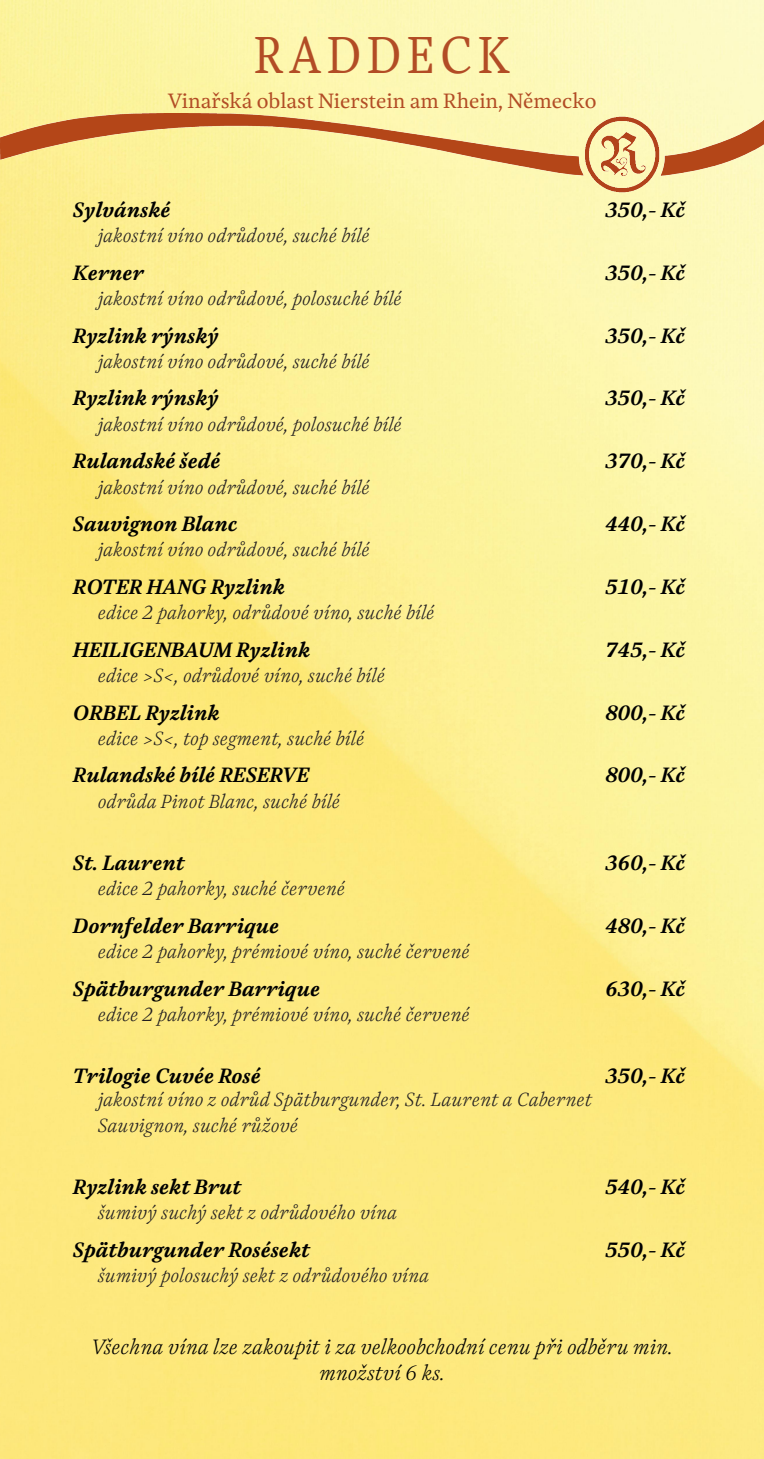
<style>
.page{position:relative;width:764px;height:1459px;background:#fff}
.page>*{position:absolute;margin:0;border:0;box-sizing:border-box;transform-origin:0 0}
.t1{font:52.5px "Austera Text";letter-spacing:.13em;color:#b24c25;scale:.86 1}
.t2{font:italic 700 21px "Austera Text";color:#000}
.t3{font:italic 200 21px/25.2px "Austera Text";color:#000;text-align:center}
.t4{font:21px "Austera Text";color:#b24c25}
.t5{font:italic 200 19.25px/25.2px "Austera Text";color:#231f20}
</style>
<div class="page">
<img style="left:0;top:0;width:764px;height:1458px">
<img style="left:0;top:114px;width:764px;height:81px">
<p class="t1" style="left:254px;top:21px;width:299px">RADDECK</p>
<p class="t4" style="left:168px;top:87px;width:430px">Vinařská oblast Nierstein am Rhein, Německo</p>
<p class="t2" style="left:73px;top:196px;width:99px">Sylvánské</p>
<p class="t2" style="left:605px;top:196px;width:82px">350,- Kč</p>
<p class="t5" style="left:98px;top:223px;width:274px">jakostní víno odrůdové, suché bílé</p>
<p class="t2" style="left:73px;top:259px;width:73px">Kerner</p>
<p class="t2" style="left:605px;top:259px;width:82px">350,- Kč</p>
<p class="t5" style="left:98px;top:286px;width:306px">jakostní víno odrůdové, polosuché bílé</p>
<p class="t2" style="left:73px;top:322px;width:147px">Ryzlink rýnský</p>
<p class="t2" style="left:605px;top:322px;width:82px">350,- Kč</p>
<p class="t5" style="left:98px;top:349px;width:274px">jakostní víno odrůdové, suché bílé</p>
<p class="t2" style="left:73px;top:385px;width:147px">Ryzlink rýnský</p>
<p class="t2" style="left:605px;top:385px;width:82px">350,- Kč</p>
<p class="t5" style="left:98px;top:412px;width:306px">jakostní víno odrůdové, polosuché bílé</p>
<p class="t2" style="left:73px;top:447px;width:149px">Rulandské šedé</p>
<p class="t2" style="left:605px;top:447px;width:82px">370,- Kč</p>
<p class="t5" style="left:98px;top:474px;width:274px">jakostní víno odrůdové, suché bílé</p>
<p class="t2" style="left:73px;top:510px;width:167px">Sauvignon Blanc</p>
<p class="t2" style="left:605px;top:510px;width:82px">440,- Kč</p>
<p class="t5" style="left:98px;top:537px;width:274px">jakostní víno odrůdové, suché bílé</p>
<p class="t2" style="left:73px;top:573px;width:213px">ROTER HANG Ryzlink</p>
<p class="t2" style="left:605px;top:573px;width:82px">510,- Kč</p>
<p class="t5" style="left:98px;top:600px;width:338px">edice 2 pahorky, odrůdové víno, suché bílé</p>
<p class="t2" style="left:73px;top:636px;width:239px">HEILIGENBAUM Ryzlink</p>
<p class="t2" style="left:605px;top:636px;width:82px">745,- Kč</p>
<p class="t5" style="left:98px;top:663px;width:289px">edice &gt;S&lt;, odrůdové víno, suché bílé</p>
<p class="t2" style="left:73px;top:699px;width:148px">ORBEL Ryzlink</p>
<p class="t2" style="left:605px;top:699px;width:82px">800,- Kč</p>
<p class="t5" style="left:98px;top:726px;width:268px">edice &gt;S&lt;, top segment, suché bílé</p>
<p class="t2" style="left:73px;top:761px;width:238px">Rulandské bílé RESERVE</p>
<p class="t2" style="left:605px;top:761px;width:82px">800,- Kč</p>
<p class="t5" style="left:98px;top:788px;width:244px">odrůda Pinot Blanc, suché bílé</p>
<p class="t2" style="left:73px;top:849px;width:113px">St. Laurent</p>
<p class="t2" style="left:605px;top:849px;width:82px">360,- Kč</p>
<p class="t5" style="left:98px;top:876px;width:249px">edice 2 pahorky, suché červené</p>
<p class="t2" style="left:73px;top:912px;width:208px">Dornfelder Barrique</p>
<p class="t2" style="left:605px;top:912px;width:82px">480,- Kč</p>
<p class="t5" style="left:98px;top:939px;width:374px">edice 2 pahorky, prémiové víno, suché červené</p>
<p class="t2" style="left:73px;top:975px;width:249px">Spätburgunder Barrique</p>
<p class="t2" style="left:605px;top:975px;width:82px">630,- Kč</p>
<p class="t5" style="left:98px;top:1002px;width:374px">edice 2 pahorky, prémiové víno, suché červené</p>
<p class="t2" style="left:73px;top:1062px;width:189px">Trilogie Cuvée Rosé</p>
<p class="t2" style="left:605px;top:1062px;width:82px">350,- Kč</p>
<p class="t5" style="left:98px;top:1087px;width:496px">jakostní víno z odrůd Spätburgunder, St. Laurent a Cabernet<br>Sauvignon, suché růžové</p>
<p class="t2" style="left:73px;top:1173px;width:170px">Ryzlink sekt Brut</p>
<p class="t2" style="left:605px;top:1173px;width:82px">540,- Kč</p>
<p class="t5" style="left:98px;top:1200px;width:301px">šumivý suchý sekt z odrůdového vína</p>
<p class="t2" style="left:73px;top:1236px;width:238px">Spätburgunder Rosésekt</p>
<p class="t2" style="left:605px;top:1236px;width:82px">550,- Kč</p>
<p class="t5" style="left:98px;top:1263px;width:333px">šumivý polosuchý sekt z odrůdového vína</p>
<p class="t3" style="left:91px;top:1335px;width:583px">Všechna vína lze zakoupit i za velkoobchodní cenu při odběru min. množství 6 ks.</p>
</div>
